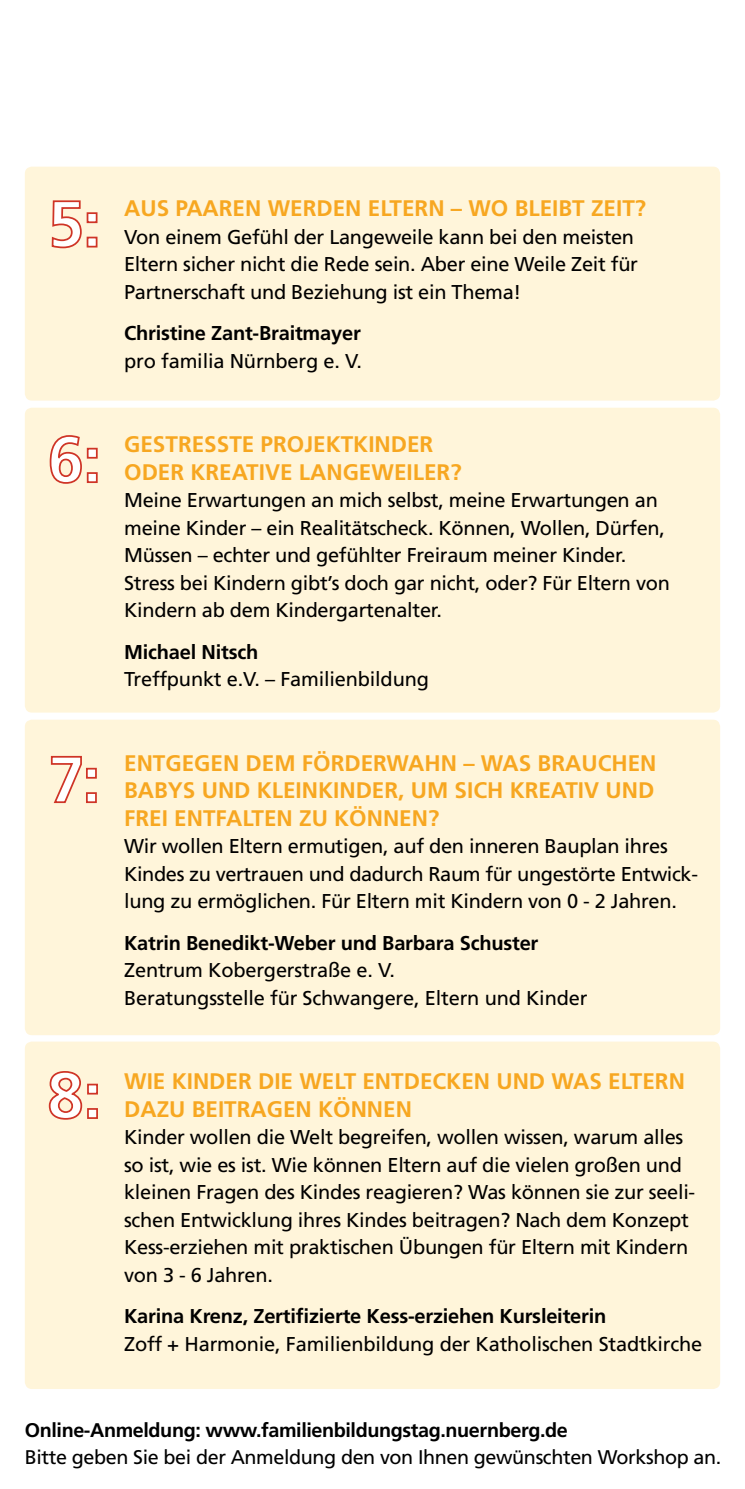
<style>
.page{position:relative;width:745px;height:1489px;background:#fff}
.page>*{position:absolute;margin:0;border:0;box-sizing:border-box;transform-origin:0 0}
.t1{font:700 65px "Frutiger";color:#fff}
.t2{font:700 22.5px/27.5px "Frutiger";color:#f7a721}
.t3{font:20px/27.5px "Frutiger";letter-spacing:-.015em;color:#000}
.t4{font:700 20px "Frutiger";letter-spacing:-.01em;color:#000}
.t5{font:19.75px "Frutiger";letter-spacing:-.02em;color:#000}
.t6{font:700 19.75px "Frutiger";letter-spacing:-.02em;color:#000}
</style>
<div class="page">
<div style="left:25px;top:167px;width:694px;height:233px;background:#fff5da;border-radius:7px"></div>
<div style="left:25px;top:407px;width:694px;height:305px;background:#fff5da;border-radius:7px"></div>
<div style="left:25px;top:719px;width:694px;height:316px;background:#fff5da;border-radius:7px"></div>
<div style="left:25px;top:1041px;width:694px;height:347px;background:#fff5da;border-radius:7px"></div>
<svg style="left:49px;top:435px;width:49px;height:49px"></svg>
<svg style="left:50px;top:755px;width:47px;height:49px"></svg>
<svg style="left:48px;top:1071px;width:50px;height:49px"></svg>
<svg style="left:51px;top:200px;width:47px;height:49px"></svg>
<h1 class="t1" style="left:48px;top:186px;width:55px">5:</h1>
<p class="t2" style="left:124px;top:194px;width:523px">AUS PAAREN WERDEN ELTERN – WO BLEIBT ZEIT?</p>
<p class="t3" style="left:124px;top:223px;width:515px">Von einem Gefühl der Langeweile kann bei den meisten<br>Eltern sicher nicht die Rede sein. Aber eine Weile Zeit für<br>Partnerschaft und Beziehung ist ein Thema!</p>
<p class="t4" style="left:124px;top:321px;width:238px">Christine Zant-Braitmayer</p>
<p class="t3" style="left:124px;top:347px;width:239px">pro familia Nürnberg e. V.</p>
<h1 class="t1" style="left:48px;top:421px;width:55px">6:</h1>
<p class="t2" style="left:124px;top:430px;width:339px">GESTRESSTE PROJEKTKINDER<br>ODER KREATIVE LANGEWEILER?</p>
<p class="t3" style="left:124px;top:486px;width:547px">Meine Erwartungen an mich selbst, meine Erwartungen an meine Kinder – ein Realitätscheck. Können, Wollen, Dürfen, Müssen – echter und gefühlter Freiraum meiner Kinder.<br>Stress bei Kindern gibt’s doch gar nicht, oder? Für Eltern von Kindern ab dem Kindergartenalter.</p>
<p class="t4" style="left:124px;top:640px;width:136px">Michael Nitsch</p>
<p class="t3" style="left:124px;top:665px;width:306px">Treffpunkt e.V. – Familienbildung</p>
<h1 class="t1" style="left:48px;top:741px;width:53px">7:</h1>
<p class="t2" style="left:124px;top:748px;width:533px;text-align:justify">ENTGEGEN DEM FÖRDERWAHN – WAS BRAUCHEN BABYS UND KLEINKINDER, UM SICH KREATIV UND FREI ENTFALTEN ZU KÖNNEN?</p>
<p class="t3" style="left:124px;top:832px;width:575px">Wir wollen Eltern ermutigen, auf den inneren Bauplan ihres<br>Kindes zu vertrauen und dadurch Raum für ungestörte Entwick&shy;lung zu ermöglichen. Für Eltern mit Kindern von 0 - 2 Jahren.</p>
<p class="t4" style="left:124px;top:931px;width:415px">Katrin Benedikt-Weber und Barbara Schuster</p>
<p class="t3" style="left:124px;top:956px;width:464px">Zentrum Kobergerstraße e. V.<br>Beratungsstelle für Schwangere, Eltern und Kinder</p>
<h1 class="t1" style="left:47px;top:1057px;width:56px">8:</h1>
<p class="t2" style="left:124px;top:1067px;width:562px">WIE KINDER DIE WELT ENTDECKEN UND WAS ELTERN<br>DAZU BEITRAGEN KÖNNEN</p>
<p class="t3" style="left:124px;top:1123px;width:572px">Kinder wollen die Welt begreifen, wollen wissen, warum alles so ist, wie es ist. Wie können Eltern auf die vielen großen und kleinen Fragen des Kindes reagieren? Was können sie zur seeli&shy;schen Entwicklung ihres Kindes beitragen? Nach dem Konzept Kess-erziehen mit praktischen Übungen für Eltern mit Kindern von 3 - 6 Jahren.</p>
<p class="t4" style="left:124px;top:1304px;width:483px">Karina Krenz, Zertifizierte Kess-erziehen Kursleiterin</p>
<p class="t3" style="left:124px;top:1329px;width:579px">Zoff + Harmonie, Familienbildung der Katholischen Stadtkirche</p>
<p class="t6" style="left:25px;top:1417px;width:544px">Online-Anmeldung: www.familienbildungstag.nuernberg.de</p>
<p class="t5" style="left:25px;top:1445px;width:697px">Bitte geben Sie bei der Anmeldung den von Ihnen gewünschten Workshop an.</p>
</div>
